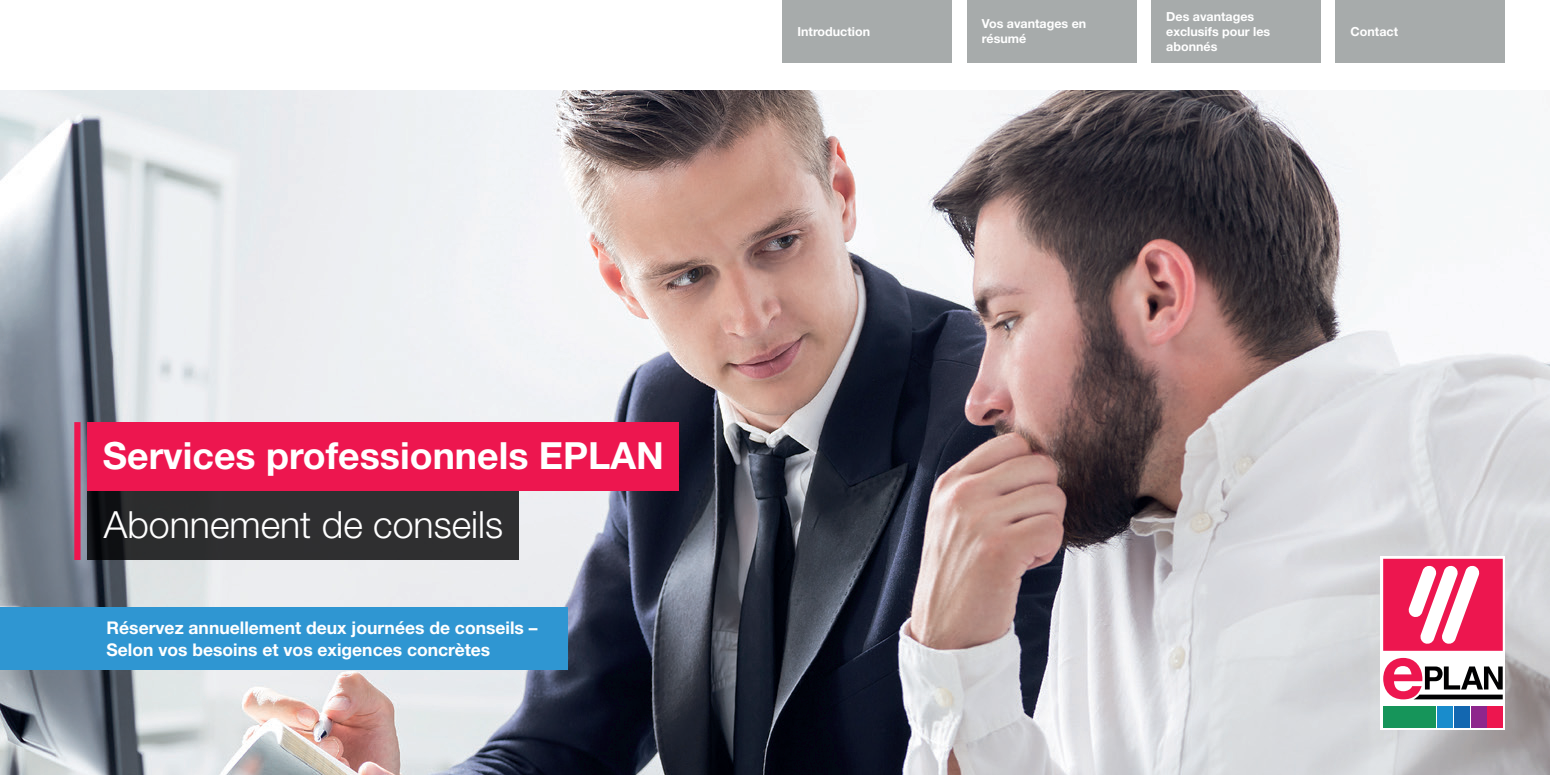
<style>
.page{position:relative;width:1550px;height:775px;background:#fff}
.page>*{position:absolute;margin:0;border:0;box-sizing:border-box;transform-origin:0 0}
.t1{font:700 37.5px "Helvetica Neue LT Pro";color:#fff}
.t2{font:300 37.5px "Helvetica Neue LT Pro";color:#fff}
.t3{font:700 17.5px/22.5px "Helvetica Neue LT Pro";color:#fff}
.t4{font:700 12.5px/15px "Helvetica Neue LT Pro";color:#fff}
</style>
<div class="page">
<img style="left:0;top:90px;width:1550px;height:685px">
<div style="left:967px;top:0;width:169px;height:62px;background:#a7abab"></div>
<div style="left:1151px;top:0;width:170px;height:62px;background:#a7abab"></div>
<div style="left:1336px;top:0;width:169px;height:62px;background:#a7abab"></div>
<div style="left:782px;top:0;width:170px;height:62px;background:#a7abab"></div>
<div style="left:1381px;top:556px;width:124px;height:174px;background:#fff"></div>
<svg style="left:1383px;top:559px;width:120px;height:92px"></svg>
<svg style="left:1383px;top:658px;width:120px;height:41px"></svg>
<div style="left:1383px;top:706px;width:53px;height:22px;background:#16955a"></div>
<div style="left:1438px;top:706px;width:15px;height:22px;background:#198ccc"></div>
<div style="left:1454px;top:706px;width:15px;height:22px;background:#1367b0"></div>
<div style="left:1471px;top:706px;width:15px;height:22px;background:#8e268c"></div>
<div style="left:1488px;top:706px;width:15px;height:22px;background:#ed164f"></div>
<div style="left:87px;top:422px;width:592px;height:69px;background:#ed164f"></div>
<div style="left:74px;top:422px;width:7px;height:138px;background:#ed164f"></div>
<svg style="left:87px;top:491px;width:432px;height:69px;background:#2b2b2d"></svg>
<div style="left:0;top:608px;width:568px;height:62px;background:#2f96d2"></div>
<p class="t4" style="left:982px;top:16px;width:106px">Vos avantages en résumé</p>
<p class="t4" style="left:1166px;top:8px;width:106px">Des avantages exclusifs pour les abonnés</p>
<p class="t4" style="left:798px;top:23px;width:74px">Introduction</p>
<p class="t4" style="left:1351px;top:23px;width:49px">Contact</p>
<h1 class="t1" style="left:103px;top:432px;width:563px">Services professionnels EPLAN</h1>
<h1 class="t2" style="left:104px;top:502px;width:401px">Abonnement de conseils</h1>
<p class="t3" style="left:107px;top:616px;width:432px">Réservez annuellement deux journées de conseils –<br>Selon vos besoins et vos exigences concrètes</p>
</div>
